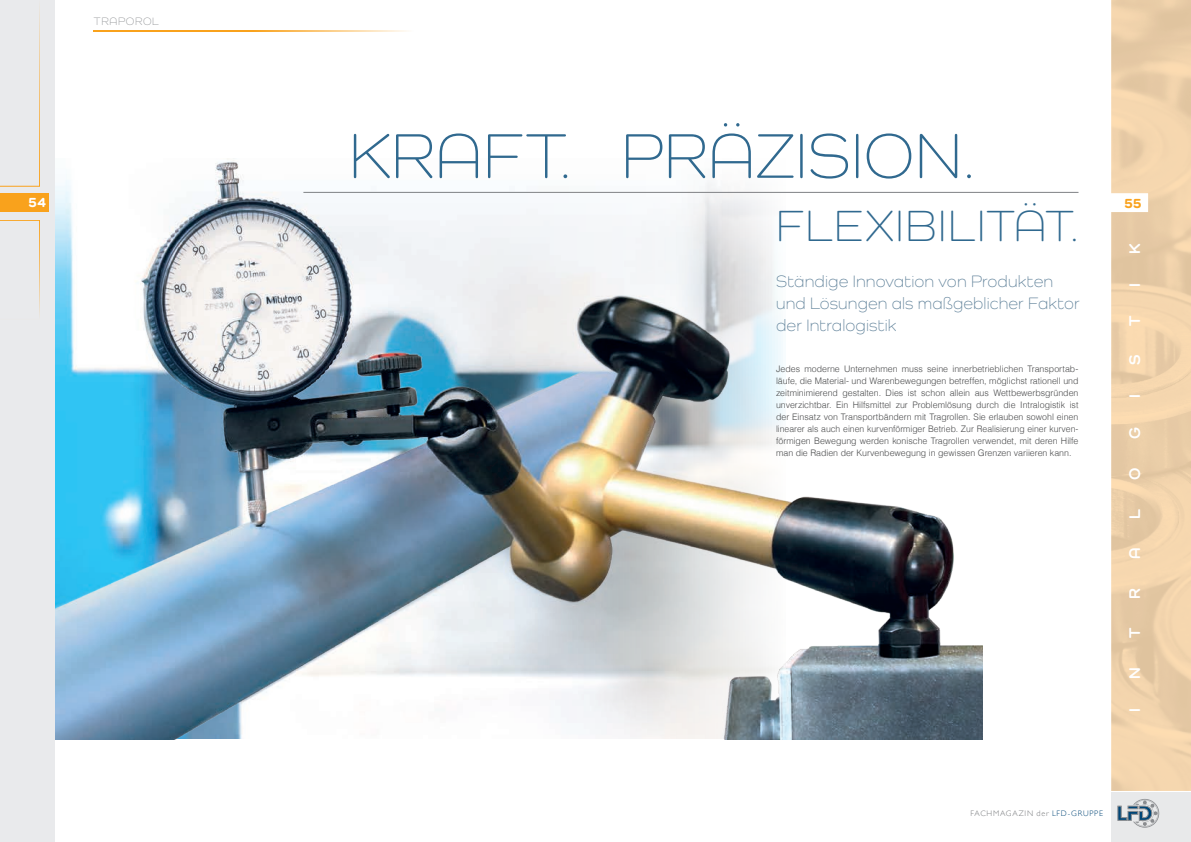
<style>
.page{position:relative;width:1191px;height:842px;background:#fff}
.page>*{position:absolute;margin:0;border:0;box-sizing:border-box;transform-origin:0 0}
.t1{font:300 65px "Como";letter-spacing:.005em;color:#30698f}
.t2{font:300 45px "Como";letter-spacing:.035em;color:#30698f}
.t3{font:300 17px/22px "Como";letter-spacing:.01em;color:#5a7d96}
.t4{font:700 16px "Como";color:#fff}
.t5{font:800 14px "Como";color:#fff}
.t6{font:800 14px "Como";color:#f9a21c}
.t7{font:300 11px "Como";letter-spacing:.06em;color:#8a8c8f}
.t8{font:300 9px/12px "Helvetica";color:#4b4c4d;text-align:justify}
.t9{font:300 8px "Gill Sans";letter-spacing:.095em;color:#76787b}
.s1{color:#004677}
</style>
<div class="page">
<hr style="left:94px;top:30px;width:334px;height:1px;background:#f9a21c">
<div style="left:253px;top:0;width:182px;height:49px;background:#fff"></div>
<div style="left:0;top:0;width:55px;height:842px;background:#e6e7e9"></div>
<div style="left:0;top:193px;width:49px;height:19px;background:#f9a21c"></div>
<svg style="left:0;top:9px;width:40px;height:177px"></svg>
<svg style="left:0;top:220px;width:40px;height:95px"></svg>
<img style="left:1111px;top:0;width:80px;height:791px">
<img style="left:55px;top:158px;width:927px;height:581px">
<hr style="left:303px;top:192px;width:775px;height:1px;background:#808285">
<div style="left:1111px;top:792px;width:80px;height:50px;background:#e7e8e9"></div>
<svg style="left:1117px;top:799px;width:42px;height:29px"></svg>
<p class="t7" style="left:94px;top:15px;width:66px">TRAPOROL</p>
<h3 class="t5" style="left:28px;top:194px;width:19px">54</h3>
<h1 class="t1" style="left:349px;top:118px;width:628px">KRAFT. PRÄZISION.</h1>
<h2 class="t2" style="left:776px;top:200px;width:304px">FLEXIBILITÄT.</h2>
<h3 class="t3" style="left:776px;top:270px;width:305px">Ständige Innovation von Produkten und Lösungen als maßgeblicher Faktor der Intralogistik</h3>
<p class="t8" style="left:776px;top:362px;width:304px">Jedes moderne Unternehmen muss seine innerbetrieblichen Transportab&shy;läufe, die Material- und Warenbewegungen betreffen, möglichst rationell und zeitminimierend gestalten. Dies ist schon allein aus Wettbewerbsgründen unverzichtbar. Ein Hilfsmittel zur Problemlösung durch die Intralogistik ist der Einsatz von Transportbändern mit Tragrollen. Sie erlauben sowohl einen linearer als auch einen kurvenförmiger Betrieb. Zur Realisierung einer kurven&shy;förmigen Bewegung werden konische Tragrollen verwendet, mit deren Hilfe man die Radien der Kurvenbewegung in gewissen Grenzen variieren kann.</p>
<h3 class="t6" style="left:1124px;top:195px;width:19px">55</h3>
<h3 class="t4" style="left:1124px;top:254px;width:12px;rotate:-90deg">K</h3>
<h3 class="t4" style="left:1124px;top:287px;width:5px;rotate:-90deg">I</h3>
<h3 class="t4" style="left:1124px;top:326px;width:12px;rotate:-90deg">T</h3>
<h3 class="t4" style="left:1124px;top:365px;width:12px;rotate:-90deg">S</h3>
<h3 class="t4" style="left:1124px;top:398px;width:5px;rotate:-90deg">I</h3>
<h3 class="t4" style="left:1124px;top:439px;width:13px;rotate:-90deg">G</h3>
<h3 class="t4" style="left:1124px;top:480px;width:14px;rotate:-90deg">O</h3>
<h3 class="t4" style="left:1124px;top:519px;width:11px;rotate:-90deg">L</h3>
<h3 class="t4" style="left:1124px;top:559px;width:13px;rotate:-90deg">A</h3>
<h3 class="t4" style="left:1124px;top:599px;width:12px;rotate:-90deg">R</h3>
<h3 class="t4" style="left:1124px;top:638px;width:12px;rotate:-90deg">T</h3>
<h3 class="t4" style="left:1124px;top:679px;width:13px;rotate:-90deg">N</h3>
<h3 class="t4" style="left:1124px;top:711px;width:5px;rotate:-90deg">I</h3>
<p class="t9" style="left:970px;top:807px;width:134px">FACHMAGAZIN der <span class="s1">LFD-GRUPPE</span></p>
</div>
